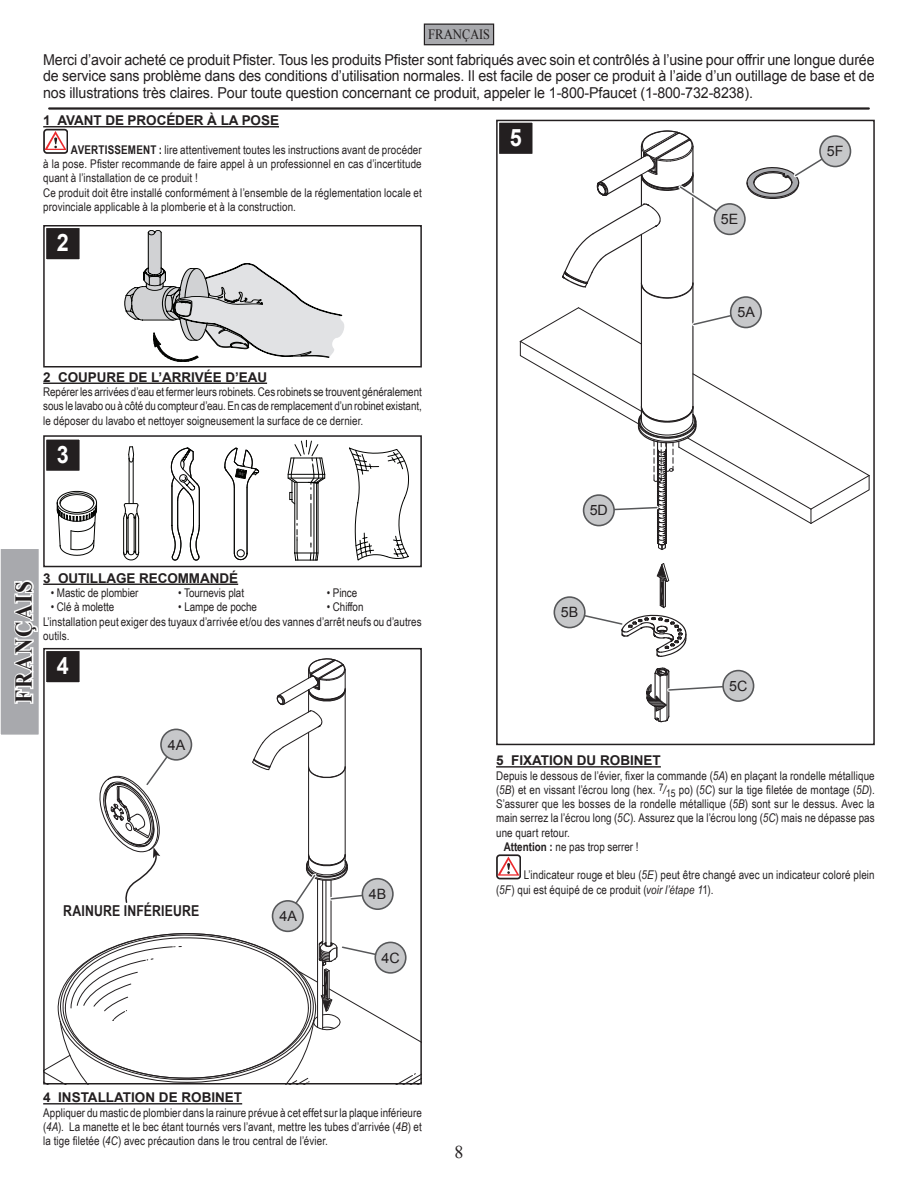
<style>
.page{position:relative;width:918px;height:1188px;background:#fff}
.page>*{position:absolute;margin:0;border:0;box-sizing:border-box;transform-origin:0 0}
.t1{font:700 24.3px "Times New Roman";letter-spacing:.075em;color:#231f20;scale:.88 1}
.t2{font:700 24px "Arial";color:#fff;scale:.9 1}
.t3{font:18px "Times New Roman";color:#231f20}
.t4{font:15px/16.5px "Arial";letter-spacing:-.01em;color:#231f20;text-align:justify;scale:.95 1}
.t5{font:700 15px "Arial Narrow";letter-spacing:.01em;color:#231f20}
.t6{font:14.25px "Arial";color:#231f20}
.t7{font:14.25px "Times New Roman";color:#231f20;scale:.9 1}
.t8{font:700 13.5px "Arial";letter-spacing:-.005em;color:#231f20}
.t9{font:12px/14.2px "Arial Narrow";letter-spacing:.01em;color:#231f20}
.s1{font-weight:700}
.s2{font-style:italic}
</style>
<div class="page">
<div style="left:424px;top:24px;width:70px;height:21px;background:#a8a9ad"></div>
<div style="left:424px;top:24px;width:70px;height:21px;border:1px solid #231f20"></div>
<div style="left:45px;top:227px;width:36px;height:34px;background:#231f20"></div>
<div style="left:43px;top:225px;width:40px;height:37px;border:3px solid #fff"></div>
<hr style="left:49px;top:107px;width:820px;height:3px;background:#231f20">
<div style="left:43px;top:437px;width:40px;height:37px;border:3px solid #fff"></div>
<div style="left:498px;top:121px;width:36px;height:34px;background:#231f20"></div>
<div style="left:496px;top:120px;width:40px;height:37px;border:3px solid #fff"></div>
<hr style="left:43px;top:126px;width:236px;height:1px;background:#231f20">
<div style="left:43px;top:129px;width:25px;height:25px;border:2px solid #231f20;border-radius:3px"></div>
<svg style="left:44px;top:131px;width:23px;height:19px"></svg>
<hr style="left:43px;top:383px;width:224px;height:1px;background:#231f20">
<hr style="left:43px;top:1103px;width:199px;height:2px;background:#231f20">
<hr style="left:496px;top:766px;width:165px;height:2px;background:#231f20">
<div style="left:496px;top:854px;width:25px;height:25px;border:2px solid #231f20;border-radius:3px"></div>
<svg style="left:497px;top:857px;width:22px;height:19px"></svg>
<svg style="left:124px;top:230px;width:220px;height:132px"></svg>
<div style="left:43px;top:225px;width:379px;height:143px;border:2px solid #231f20"></div>
<div style="left:43px;top:435px;width:379px;height:132px;border:2px solid #231f20"></div>
<hr style="left:692px;top:283px;width:2px;height:123px;background:#231f20">
<hr style="left:641px;top:283px;width:1px;height:123px;background:#231f20">
<div style="left:496px;top:120px;width:379px;height:625px;border:2px solid #231f20"></div>
<div style="left:731px;top:297px;width:30px;height:31px;background:#c7c8ca;border-radius:50%"></div>
<div style="left:730px;top:296px;width:32px;height:32px;border:2px solid #57585a;border-radius:50%"></div>
<svg style="left:565px;top:563px;width:122px;height:94px"></svg>
<div style="left:554px;top:597px;width:31px;height:31px;background:#c7c8ca;border-radius:50%"></div>
<div style="left:554px;top:596px;width:32px;height:32px;border:2px solid #57585a;border-radius:50%"></div>
<svg style="left:647px;top:667px;width:93px;height:56px"></svg>
<div style="left:723px;top:671px;width:31px;height:30px;background:#c7c8ca;border-radius:50%"></div>
<div style="left:722px;top:670px;width:32px;height:32px;border:2px solid #57585a;border-radius:50%"></div>
<svg style="left:519px;top:307px;width:351px;height:243px"></svg>
<div style="left:584px;top:495px;width:30px;height:31px;background:#c7c8ca;border-radius:50%"></div>
<div style="left:583px;top:494px;width:32px;height:32px;border:2px solid #57585a;border-radius:50%"></div>
<svg style="left:0;top:440px;width:422px;height:644px"></svg>
<svg style="left:746px;top:146px;width:94px;height:53px"></svg>
<div style="left:820px;top:136px;width:30px;height:31px;background:#c7c8ca;border-radius:50%"></div>
<div style="left:819px;top:135px;width:32px;height:32px;border:2px solid #57585a;border-radius:50%"></div>
<svg style="left:562px;top:130px;width:173px;height:169px"></svg>
<div style="left:714px;top:204px;width:31px;height:30px;background:#c7c8ca;border-radius:50%"></div>
<div style="left:714px;top:203px;width:32px;height:32px;border:2px solid #57585a;border-radius:50%"></div>
<p class="t7" style="left:428px;top:25px;width:70px">FRANÇAIS</p>
<p class="t4" style="left:43px;top:52px;width:877px">Merci d’avoir acheté ce produit Pfister. Tous les produits Pfister sont fabriqués avec soin et contrôlés à l’usine pour offrir une longue durée de service sans problème dans des conditions d’utilisation normales. Il est facile de poser ce produit à l’aide d’un outillage de base et de nos illustrations très claires. Pour toute question concernant ce produit, appeler le 1-800-Pfaucet (1-800-732-8238).</p>
<p class="t8" style="left:43px;top:112px;width:237px">1 AVANT DE PROCÉDER À LA POSE</p>
<p class="t9" style="left:43px;top:142px;width:380px;text-indent:28px"><span class="s1">AVERTISSEMENT :</span> lire attentivement toutes les instructions avant de procéder à la pose. Pfister recommande de faire appel à un professionnel en cas d’incertitude quant à l’installation de ce produit !<br>Ce produit doit être installé conformément à l’ensemble de la réglementation locale et provinciale applicable à la plomberie et à la construction.</p>
<h2 class="t2" style="left:510px;top:121px;width:15px">5</h2>
<p class="t6" style="left:827px;top:142px;width:18px">5F</p>
<p class="t6" style="left:721px;top:210px;width:19px">5E</p>
<h2 class="t2" style="left:57px;top:227px;width:15px">2</h2>
<p class="t8" style="left:43px;top:368px;width:225px">2 COUPURE DE L’ARRIVÉE D’EAU</p>
<p class="t9" style="left:43px;top:384px;width:380px;text-align:justify">Repérer les arrivées d’eau et fermer leurs robinets. Ces robinets se trouvent généralement sous le lavabo ou à côté du compteur d’eau. En cas de remplacement d’un robinet existant, le déposer du lavabo et nettoyer soigneusement la surface de ce dernier.</p>
<h2 class="t2" style="left:57px;top:438px;width:15px">3</h2>
<p class="t8" style="left:43px;top:569px;width:197px">3 OUTILLAGE RECOMMANDÉ</p>
<p class="t9" style="left:51px;top:585px;width:89px">• Mastic de plombier</p>
<p class="t9" style="left:178px;top:585px;width:67px">• Tournevis plat</p>
<p class="t9" style="left:327px;top:585px;width:32px">• Pince</p>
<p class="t9" style="left:51px;top:600px;width:65px">• Clé à molette</p>
<p class="t9" style="left:178px;top:600px;width:80px">• Lampe de poche</p>
<h1 class="t1" style="left:7px;top:703px;width:140px;rotate:-90deg">FRANÇAIS</h1>
<p class="t9" style="left:43px;top:600px;width:380px;text-indent:283px">• Chiffon<br>L’installation peut exiger des tuyaux d’arrivée et/ou des vannes d’arrêt neufs ou d’autres outils.</p>
<h2 class="t2" style="left:57px;top:650px;width:15px">4</h2>
<p class="t6" style="left:168px;top:735px;width:19px">4A</p>
<p class="t5" style="left:63px;top:900px;width:138px">RAINURE INFÉRIEURE</p>
<p class="t6" style="left:279px;top:907px;width:19px">4A</p>
<p class="t6" style="left:369px;top:885px;width:19px">4B</p>
<p class="t6" style="left:381px;top:948px;width:20px">4C</p>
<p class="t6" style="left:590px;top:501px;width:20px">5D</p>
<p class="t6" style="left:561px;top:603px;width:19px">5B</p>
<p class="t6" style="left:738px;top:303px;width:19px">5A</p>
<p class="t6" style="left:729px;top:677px;width:20px">5C</p>
<p class="t8" style="left:496px;top:752px;width:166px">5 FIXATION DU ROBINET</p>
<p class="t9" style="left:496px;top:768px;width:380px">Depuis le dessous de l’évier, fixer la commande (<span class="s2">5A</span>) en plaçant la rondelle métallique</p>
<p class="t9" style="left:496px;top:782px;width:380px">(<span class="s2">5B</span>) et en vissant l’écrou long (hex. <sup>7</sup><span class="s2">/</span><sub>15</sub> po) (<span class="s2">5C</span>) sur la tige filetée de montage (<span class="s2">5D</span>).</p>
<p class="t9" style="left:496px;top:796px;width:380px">S’assurer que les bosses de la rondelle métallique (<span class="s2">5B</span>) sont sur le dessus. Avec la</p>
<p class="t9" style="left:496px;top:811px;width:380px">main serrez la l’écrou long (<span class="s2">5C</span>). Assurez que la l’écrou long (<span class="s2">5C</span>) mais ne dépasse pas</p>
<p class="t9" style="left:496px;top:825px;width:75px">une quart retour.</p>
<p class="t9" style="left:504px;top:839px;width:137px"><span class="s1">Attention :</span> ne pas trop serrer !</p>
<p class="t9" style="left:496px;top:868px;width:380px;text-indent:28px">L’indicateur rouge et bleu (<span class="s2">5E</span>) peut être changé avec un indicateur coloré plein (<span class="s2">5F</span>) qui est équipé de ce produit (<span class="s2">voir l’étape 1</span>1).</p>
<p class="t8" style="left:43px;top:1089px;width:201px">4 INSTALLATION DE ROBINET</p>
<p class="t9" style="left:43px;top:1105px;width:380px;text-align:justify">Appliquer du mastic de plombier dans la rainure prévue à cet effet sur la plaque inférieure (<span class="s2">4A</span>). La manette et le bec étant tournés vers l’avant, mettre les tubes d’arrivée (<span class="s2">4B</span>) et la tige filetée (<span class="s2">4C</span>) avec précaution dans le trou central de l’évier.</p>
<h3 class="t3" style="left:454px;top:1140px;width:10px">8</h3>
</div>
